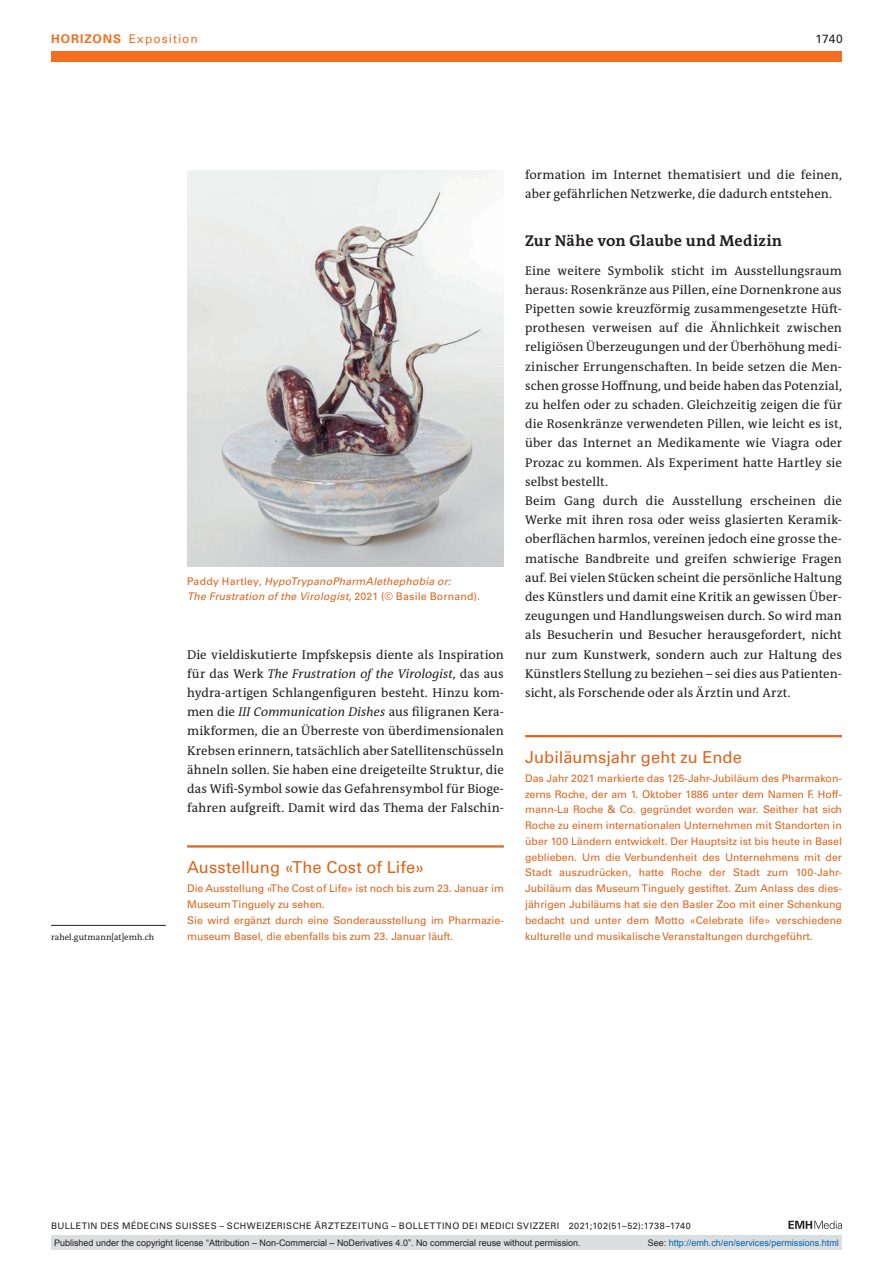
<style>
.page{position:relative;width:893px;height:1263px;background:#fff}
.page>*{position:absolute;margin:0;border:0;box-sizing:border-box;transform-origin:0 0}
.boxed-title-line{font:16.5px "Univers LT Std";letter-spacing:.005em;color:#dc641c}
.section-h1{font:700 15.75px "The Antiqua B W7";letter-spacing:.01em;color:#231f20}
.section-pn{font:12.75px/19.2px "The Antiqua B W5 Plain";letter-spacing:.005em;color:#231f20;text-align:justify}
.t1{font:12px "Univers LT Std";letter-spacing:.085em;color:#f36e21}
.t2{font:12px "Univers LT Std";color:#231f20}
.boxed-text{font:10.5px/15.8px "Univers LT Std";color:#dc641c}
.fig-caption{font:italic 10.5px/15.8px "Univers LT Std";letter-spacing:.015em;color:#dc641c}
.t3{font:9px "Arial";color:#231f20}
.t4{font:9px "Univers LT Std";letter-spacing:.045em;color:#231f20}
.t5{font:9px "Arial";color:#0066b3}
.author-address{font:8.7px "The Antiqua B W5 Plain";letter-spacing:.015em;color:#231f20}
.s1{font-weight:700}
.s2{font-style:normal}
.s3{font-style:italic}
.s4{color:#231f20}
</style>
<div class="page">
<svg style="left:788px;top:1221px;width:54px;height:8px"></svg>
<hr style="left:51px;top:925px;width:115px;height:1px;background:#231f20">
<hr style="left:525px;top:735px;width:317px;height:2px;background:#dc641c">
<hr style="left:187px;top:845px;width:317px;height:2px;background:#dc641c">
<img style="left:187px;top:170px;width:317px;height:396px">
<div style="left:51px;top:51px;width:791px;height:11px;background:#f36e21"></div>
<div style="left:51px;top:1235px;width:791px;height:15px;background:#dcdddf"></div>
<p class="t1" style="left:51px;top:31px;width:148px"><span class="s1">HORIZONS</span> Exposition</p>
<p class="t2" style="left:815px;top:31px;width:29px">1740</p>
<p class="author-address" style="left:51px;top:931px;width:105px">rahel.gutmann[at]emh.ch</p>
<p class="fig-caption" style="left:187px;top:573px;width:294px"><span class="s2">Paddy Hartley,</span> HypoTrypanoPharmAlethephobia or:<br>The Frustration of the Virologist, <span class="s2">2021 (© Basile Bornand).</span></p>
<p class="section-pn" style="left:187px;top:645px;width:318px">Die vieldiskutierte Impfskepsis diente als Inspiration für das Werk <span class="s3">The Frustration of the Virologist</span>, das aus hydra-artigen Schlangenfiguren besteht. Hinzu kom&shy;men die <span class="s3">III Communication Dishes</span> aus filigranen Kera&shy;mikformen, die an Überreste von überdimensionalen Krebsen erinnern, tatsächlich aber Satellitenschüsseln ähneln sollen. Sie haben eine dreigeteilte Struktur, die das Wifi-Symbol sowie das Gefahrensymbol für Bioge&shy;fahren aufgreift. Damit wird das Thema der Falschin-</p>
<p class="boxed-title-line" style="left:187px;top:857px;width:239px">Ausstellung «The Cost of Life»</p>
<p class="boxed-text" style="left:187px;top:881px;width:318px">Die Ausstellung «The Cost of Life» ist noch bis zum 23. Januar im<br>Museum Tinguely zu sehen.</p>
<p class="boxed-text" style="left:187px;top:912px;width:317px">Sie wird ergänzt durch eine Sonderausstellung im Pharmazie&shy;museum Basel, die ebenfalls bis zum 23. Januar läuft.</p>
<p class="section-pn" style="left:525px;top:165px;width:318px">formation im Internet thematisiert und die feinen, aber gefährlichen Netzwerke, die dadurch entstehen.</p>
<p class="section-h1" style="left:525px;top:230px;width:258px">Zur Nähe von Glaube und Medizin</p>
<p class="section-pn" style="left:525px;top:261px;width:318px">Eine weitere Symbolik sticht im Ausstellungsraum heraus: Rosenkränze aus Pillen, eine Dornenkrone aus Pipetten sowie kreuzförmig zusammengesetzte Hüft&shy;prothesen verweisen auf die Ähnlichkeit zwischen religiösen Überzeugungen und der Überhöhung medi&shy;zinischer Errungenschaften. In beide setzen die Men&shy;schen grosse Hoffnung, und beide haben das Potenzial, zu helfen oder zu schaden. Gleichzeitig zeigen die für die Rosenkränze verwendeten Pillen, wie leicht es ist, über das Internet an Medikamente wie Viagra oder Prozac zu kommen. Als Experiment hatte Hartley sie selbst bestellt.</p>
<p class="section-pn" style="left:525px;top:491px;width:318px">Beim Gang durch die Ausstellung erscheinen die Werke mit ihren rosa oder weiss glasierten Keramik&shy;oberflächen harmlos, vereinen jedoch eine grosse the&shy;matische Bandbreite und greifen schwierige Fragen auf. Bei vielen Stücken scheint die persönliche Haltung des Künstlers und damit eine Kritik an gewissen Über&shy;zeugungen und Handlungsweisen durch. So wird man als Besucherin und Besucher herausgefordert, nicht nur zum Kunstwerk, sondern auch zur Haltung des Künstlers Stellung zu beziehen – sei dies aus Patienten&shy;sicht, als Forschende oder als Ärztin und Arzt.</p>
<p class="boxed-title-line" style="left:525px;top:747px;width:218px">Jubiläumsjahr geht zu Ende</p>
<p class="boxed-text" style="left:525px;top:770px;width:318px;text-align:justify">Das Jahr 2021 markierte das 125-Jahr-Jubiläum des Pharmakon&shy;zerns Roche, der am 1. Oktober 1886 unter dem Namen F. Hoff&shy;mann-La Roche &amp; Co. gegründet worden war. Seither hat sich Roche zu einem internationalen Unternehmen mit Standorten in über 100 Ländern entwickelt. Der Hauptsitz ist bis heute in Basel geblieben. Um die Verbundenheit des Unternehmens mit der Stadt auszudrücken, hatte Roche der Stadt zum 100-Jahr-Jubiläum das Museum Tinguely gestiftet. Zum Anlass des dies&shy;jährigen Jubiläums hat sie den Basler Zoo mit einer Schenkung bedacht und unter dem Motto «Celebrate life» verschiedene kulturelle und musikalische Veranstaltungen durchgeführt.</p>
<p class="t4" style="left:51px;top:1220px;width:641px">BULLETIN DES MÉDECINS SUISSES – SCHWEIZERISCHE ÄRZTEZEITUNG – BOLLETTINO DEI MEDICI SVIZZERI 2021;102(51–52):1738–1740</p>
<p class="t3" style="left:54px;top:1237px;width:528px">Published under the copyright license “Attribution – Non-Commercial – NoDerivatives 4.0”. No commercial reuse without permission.</p>
<p class="t5" style="left:648px;top:1237px;width:193px"><span class="s4">See:</span> http://emh.ch/en/services/permissions.html</p>
</div>
